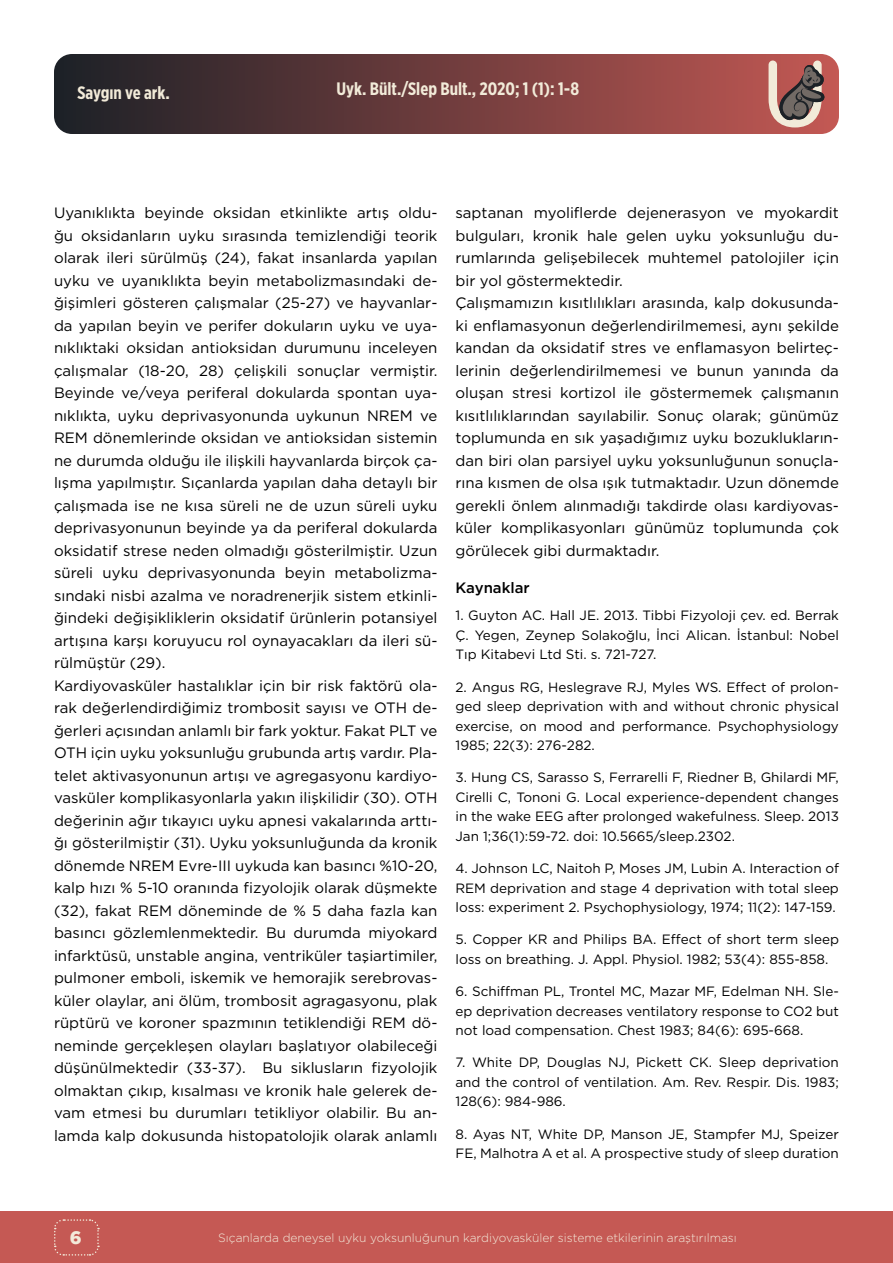
<style>
.page{position:relative;width:893px;height:1263px;background:#fff}
.page>*{position:absolute;margin:0;border:0;box-sizing:border-box;transform-origin:0 0}
.t1{font:700 18px "Gotham X Narrow";color:#f2ebd9}
.t2{font:900 18px "Gotham";color:#f3eada}
.t3{font:15px/22.5px "Gotham";color:#000}
.t4{font:500 15px "Gotham";color:#000}
.t5{font:13.5px/19.5px "Gotham";color:#000;text-align:justify}
.t6{font:300 12px "Gotham";color:#f3eada}
</style>
<div class="page">
<svg style="left:54px;top:54px;width:785px;height:80px;background:#6b3c3c"></svg>
<svg style="left:768px;top:60px;width:56px;height:68px;background:#9f7872"></svg>
<div style="left:0;top:1212px;width:892px;height:51px;background:#c55954"></div>
<svg style="left:54px;top:1219px;width:46px;height:37px"></svg>
<p class="t1" style="left:77px;top:81px;width:94px">Saygın ve ark.</p>
<p class="t1" style="left:336px;top:78px;width:244px">Uyk. Bült./Slep Bult., 2020; 1 (1): 1-8</p>
<p class="t3" style="left:54px;top:201px;width:385px">Uyanıklıkta beyinde oksidan etkinlikte artış oldu&shy;ğu oksidanların uyku sırasında temizlendiği teorik olarak ileri sürülmüş (24), fakat insanlarda yapılan uyku ve uyanıklıkta beyin metabolizmasındaki de&shy;ğişimleri gösteren çalışmalar (25-27) ve hayvanlar&shy;da yapılan beyin ve perifer dokuların uyku ve uya&shy;nıklıktaki oksidan antioksidan durumunu inceleyen çalışmalar (18-20, 28) çelişkili sonuçlar vermiştir.<br>Beyinde ve/veya periferal dokularda spontan uya&shy;nıklıkta, uyku deprivasyonunda uykunun NREM ve REM dönemlerinde oksidan ve antioksidan sistemin ne durumda olduğu ile ilişkili hayvanlarda birçok ça&shy;lışma yapılmıştır. Sıçanlarda yapılan daha detaylı bir çalışmada ise ne kısa süreli ne de uzun süreli uyku deprivasyonunun beyinde ya da periferal dokularda oksidatif strese neden olmadığı gösterilmiştir. Uzun süreli uyku deprivasyonunda beyin metabolizma&shy;sındaki nisbi azalma ve noradrenerjik sistem etkinli&shy;ğindeki değişikliklerin oksidatif ürünlerin potansiyel artışına karşı koruyucu rol oynayacakları da ileri sü&shy;rülmüştür (29).<br>Kardiyovasküler hastalıklar için bir risk faktörü ola&shy;rak değerlendirdiğimiz trombosit sayısı ve OTH de&shy;ğerleri açısından anlamlı bir fark yoktur. Fakat PLT ve OTH için uyku yoksunluğu grubunda artış vardır. Pla&shy;telet aktivasyonunun artışı ve agregasyonu kardiyo&shy;vasküler komplikasyonlarla yakın ilişkilidir (30). OTH değerinin ağır tıkayıcı uyku apnesi vakalarında arttı&shy;ğı gösterilmiştir (31). Uyku yoksunluğunda da kronik dönemde NREM Evre-III uykuda kan basıncı %10-20, kalp hızı % 5-10 oranında fizyolojik olarak düşmekte (32), fakat REM döneminde de % 5 daha fazla kan basıncı gözlemlenmektedir. Bu durumda miyokard infarktüsü, unstable angina, ventriküler taşiartimiler, pulmoner emboli, iskemik ve hemorajik serebrovas&shy;küler olaylar, ani ölüm, trombosit agragasyonu, plak rüptürü ve koroner spazmının tetiklendiği REM dö&shy;neminde gerçekleşen olayları başlatıyor olabileceği düşünülmektedir (33-37). Bu siklusların fizyolojik olmaktan çıkıp, kısalması ve kronik hale gelerek de&shy;vam etmesi bu durumları tetikliyor olabilir. Bu an&shy;lamda kalp dokusunda histopatolojik olarak anlamlı</p>
<p class="t3" style="left:455px;top:201px;width:385px">saptanan myoliflerde dejenerasyon ve myokardit bulguları, kronik hale gelen uyku yoksunluğu du&shy;rumlarında gelişebilecek muhtemel patolojiler için bir yol göstermektedir.<br>Çalışmamızın kısıtlılıkları arasında, kalp dokusunda&shy;ki enflamasyonun değerlendirilmemesi, aynı şekilde kandan da oksidatif stres ve enflamasyon belirteç&shy;lerinin değerlendirilmemesi ve bunun yanında da oluşan stresi kortizol ile göstermemek çalışmanın kısıtlılıklarından sayılabilir. Sonuç olarak; günümüz toplumunda en sık yaşadığımız uyku bozuklukların&shy;dan biri olan parsiyel uyku yoksunluğunun sonuçla&shy;rına kısmen de olsa ışık tutmaktadır. Uzun dönemde gerekli önlem alınmadığı takdirde olası kardiyovas&shy;küler komplikasyonları günümüz toplumunda çok görülecek gibi durmaktadır.</p>
<p class="t4" style="left:455px;top:578px;width:76px">Kaynaklar</p>
<p class="t5" style="left:455px;top:605px;width:385px">1. Guyton AC. Hall JE. 2013. Tibbi Fizyoloji çev. ed. Berrak Ç. Yegen, Zeynep Solakoğlu, İnci Alican. İstanbul: Nobel Tıp Kitabevi Ltd Sti. s. 721-727.</p>
<p class="t5" style="left:455px;top:677px;width:385px">2. Angus RG, Heslegrave RJ, Myles WS. Effect of prolon&shy;ged sleep deprivation with and without chronic physical exercise, on mood and performance. Psychophysiology 1985; 22(3): 276-282.</p>
<p class="t5" style="left:455px;top:767px;width:385px">3. Hung CS, Sarasso S, Ferrarelli F, Riedner B, Ghilardi MF, Cirelli C, Tononi G. Local experience-dependent changes in the wake EEG after prolonged wakefulness. Sleep. 2013<br>Jan 1;36(1):59-72. doi: 10.5665/sleep.2302.</p>
<p class="t5" style="left:455px;top:858px;width:385px">4. Johnson LC, Naitoh P, Moses JM, Lubin A. Interaction of REM deprivation and stage 4 deprivation with total sleep loss: experiment 2. Psychophysiology, 1974; 11(2): 147-159.</p>
<p class="t5" style="left:455px;top:929px;width:385px">5. Copper KR and Philips BA. Effect of short term sleep loss on breathing. J. Appl. Physiol. 1982; 53(4): 855-858.</p>
<p class="t5" style="left:455px;top:981px;width:385px">6. Schiffman PL, Trontel MC, Mazar MF, Edelman NH. Sle&shy;ep deprivation decreases ventilatory response to CO2 but not load compensation. Chest 1983; 84(6): 695-668.</p>
<p class="t5" style="left:455px;top:1052px;width:385px">7. White DP, Douglas NJ, Pickett CK. Sleep deprivation and the control of ventilation. Am. Rev. Respir. Dis. 1983; 128(6): 984-986.</p>
<p class="t5" style="left:455px;top:1124px;width:385px">8. Ayas NT, White DP, Manson JE, Stampfer MJ, Speizer<br>FE, Malhotra A et al. A prospective study of sleep duration</p>
<p class="t2" style="left:70px;top:1227px;width:13px">6</p>
<p class="t6" style="left:218px;top:1230px;width:520px">Sıçanlarda deneysel uyku yoksunluğunun kardiyovasküler sisteme etkilerinin araştırılması</p>
</div>
